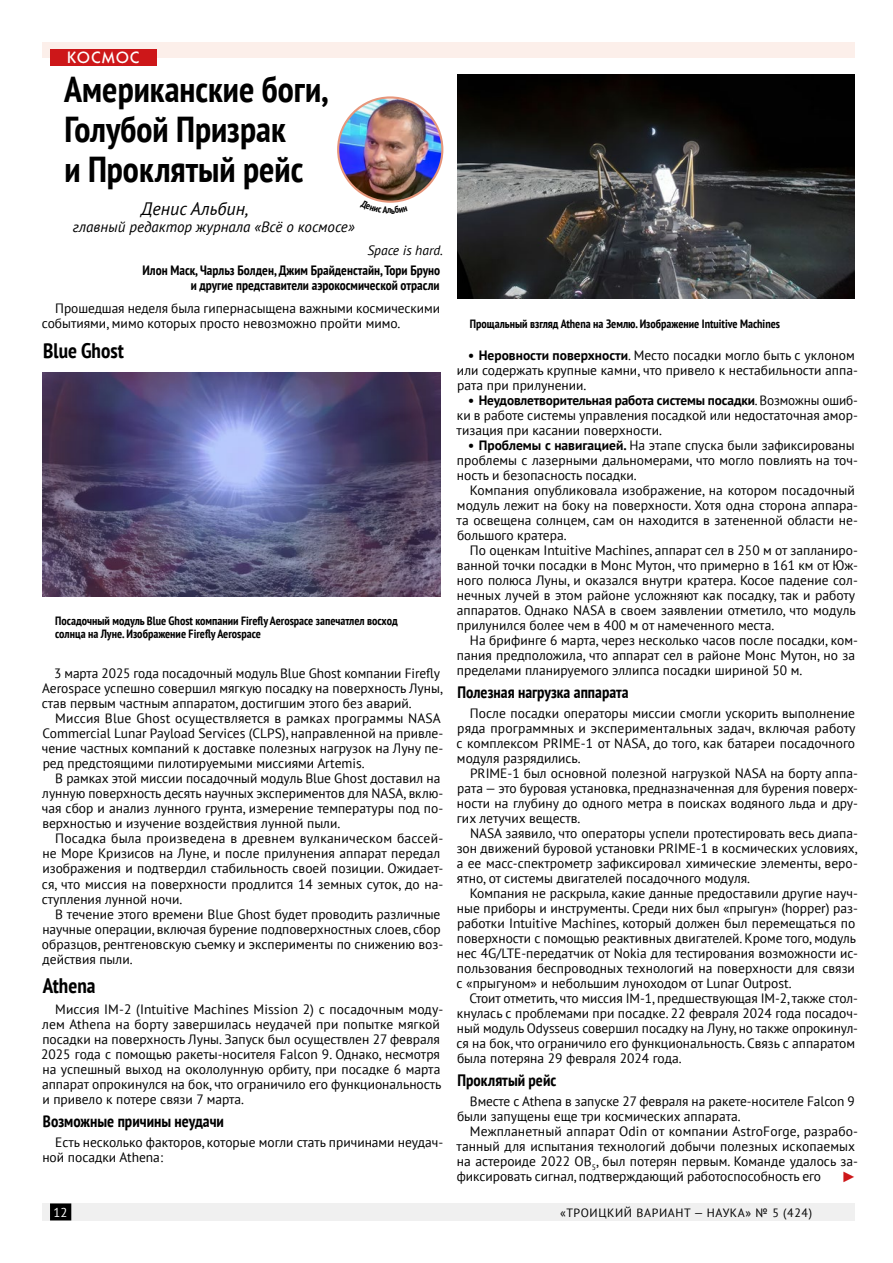
<style>
.page{position:relative;width:893px;height:1263px;background:#fff}
.page>*{position:absolute;margin:0;border:0;box-sizing:border-box;transform-origin:0 0}
.Заголовок{font:700 condensed 36px/40px "PT Sans";color:#000}
.Подзаголовок{font:700 condensed 21px "PT Sans";color:#000}
.Подпись_над_тексто{font:italic 18px "PT Sans";color:#000}
.Подзаголовок_2{font:700 condensed 16.5px "PT Sans";color:#000}
.Рубрика_сверху{font:500 16.5px "Kabel C";letter-spacing:.09em;color:#fff}
.Подпись_над_тексто-2{font:italic 15px "PT Sans";color:#000}
.t1{font:15px "Arial";color:#cd1719}
.t2{font:13.5px/15px "PT Sans";color:#000}
.Эпиграф2{font:700 condensed 13.5px/15px "PT Sans";color:#000;text-align:right}
.Эпиграф{font:italic 13.5px "PT Sans";color:#000}
.t3{font:12.75px "PT Sans";color:#fff}
.Подпись_к_рисунку{font:700 condensed 12px/13.4px "PT Sans";color:#000}
.t4{font:12px "PT Sans";letter-spacing:.05em;color:#000}
.s1{font-weight:700}
</style>
<div class="page">
<div style="left:43px;top:1203px;width:812px;height:17px;background:#f0f0f0"></div>
<div style="left:51px;top:1204px;width:20px;height:16px;background:#000"></div>
<div style="left:50px;top:1203px;width:21px;height:17px;border:2px solid #000"></div>
<div style="left:43px;top:43px;width:812px;height:15px;background:#fcefea"></div>
<img style="left:338px;top:97px;width:104px;height:105px;border-radius:52px">
<img style="left:43px;top:373px;width:397px;height:223px">
<img style="left:457px;top:75px;width:398px;height:223px">
<div style="left:50px;top:49px;width:106px;height:17px;background:#cd1719"></div>
<svg style="left:371px;top:199px;width:37px;height:4px"></svg>
<p class="Рубрика_сверху" style="left:67px;top:48px;width:74px">КОСМОС</p>
<p class="Заголовок" style="left:64px;top:69px;width:266px">Американские боги,<br>Голубой Призрак<br>и Проклятый рейс</p>
<p class="Подпись_над_тексто" style="left:141px;top:198px;width:109px">Денис Альбин,</p>
<p class="Подпись_над_тексто-2" style="left:73px;top:217px;width:283px">главный редактор журнала «Всё о космосе»</p>
<p class="Эпиграф" style="left:367px;top:242px;width:77px">Space is hard.</p>
<p class="Эпиграф2" style="left:143px;top:262px;width:299px">Илон Маск, Чарльз Болден, Джим Брайденстайн, Тори Бруно и другие представители аэрокосмической отрасли</p>
<p class="t2" style="left:42px;top:301px;width:400px;text-indent:13px">Прошедшая неделя была гипернасыщена важными космическими событиями, мимо которых просто невозможно пройти мимо.</p>
<p class="Подзаголовок" style="left:43px;top:337px;width:82px">Blue Ghost</p>
<p class="Подпись_к_рисунку" style="left:55px;top:613px;width:344px">Посадочный модуль Blue Ghost компании Firefly Aerospace запечатлел восход солнца на Луне. Изображение Firefly Aerospace</p>
<p class="t2" style="left:42px;top:666px;width:403px;text-indent:12px">3 марта 2025 года посадочный модуль Blue Ghost компании Firefly<br>Aerospace успешно совершил мягкую посадку на поверхность Луны, став первым частным аппаратом, достигшим этого без аварий.</p>
<p class="t2" style="left:42px;top:711px;width:403px;text-indent:14px">Миссия Blue Ghost осуществляется в рамках программы NASA Commercial Lunar Payload Services (CLPS), направленной на привле&shy;чение частных компаний к доставке полезных нагрузок на Луну пе&shy;ред предстоящими пилотируемыми миссиями Artemis.</p>
<p class="t2" style="left:42px;top:771px;width:403px;text-indent:14px">В рамках этой миссии посадочный модуль Blue Ghost доставил на лунную поверхность десять научных экспериментов для NASA, вклю&shy;чая сбор и анализ лунного грунта, измерение температуры под по&shy;верхностью и изучение воздействия лунной пыли.</p>
<p class="t2" style="left:42px;top:831px;width:403px;text-indent:13px">Посадка была произведена в древнем вулканическом бассей&shy;не Море Кризисов на Луне, и после прилунения аппарат передал изображения и подтвердил стабильность своей позиции. Ожидает&shy;ся, что миссия на поверхности продлится 14 земных суток, до на&shy;ступления лунной ночи.</p>
<p class="t2" style="left:42px;top:906px;width:403px;text-indent:13px">В течение этого времени Blue Ghost будет проводить различные научные операции, включая бурение подповерхностных слоев, сбор образцов, рентгеновскую съемку и эксперименты по снижению воз&shy;действия пыли.</p>
<p class="Подзаголовок" style="left:43px;top:972px;width:54px">Athena</p>
<p class="t2" style="left:41px;top:1001px;width:404px;text-indent:14px">Миссия IM‑2 (Intuitive Machines Mission 2) с посадочным моду&shy;лем Athena на борту завершилась неудачей при попытке мягкой посадки на поверхность Луны. Запуск был осуществлен 27 февраля 2025 года с помощью ракеты-носителя Falcon 9. Однако, несмотря на успешный выход на окололунную орбиту, при посадке 6 марта аппарат опрокинулся на бок, что ограничило его функциональность и привело к потере связи 7 марта.</p>
<p class="Подзаголовок_2" style="left:43px;top:1111px;width:183px">Возможные причины неудачи</p>
<p class="t2" style="left:42px;top:1134px;width:402px;text-indent:13px">Есть несколько факторов, которые могли стать причинами неудач&shy;ной посадки Athena:</p>
<p class="Подпись_к_рисунку" style="left:470px;top:317px;width:312px">Прощальный взгляд Athena на Землю. Изображение Intuitive Machines</p>
<p class="t2" style="left:457px;top:347px;width:402px;text-indent:11px"><span class="s1">• Неровности поверхности</span>. Место посадки могло быть с уклоном или содержать крупные камни, что привело к нестабильности аппа&shy;рата при прилунении.</p>
<p class="t2" style="left:457px;top:392px;width:403px;text-align:justify;text-indent:12px"><span class="s1">• Неудовлетворительная работа системы посадки</span>. Возможны ошиб&shy;ки в работе системы управления посадкой или недостаточная амор&shy;тизация при касании поверхности.</p>
<p class="t2" style="left:457px;top:437px;width:402px;text-indent:11px"><span class="s1">• Проблемы с навигацией.</span> На этапе спуска были зафиксированы проблемы с лазерными дальномерами, что могло повлиять на точ&shy;ность и безопасность посадки.</p>
<p class="t2" style="left:457px;top:482px;width:403px;text-indent:13px">Компания опубликовала изображение, на котором посадочный модуль лежит на боку на поверхности. Хотя одна сторона аппара&shy;та освещена солнцем, сам он находится в затененной области не&shy;большого кратера.</p>
<p class="t2" style="left:457px;top:542px;width:403px;text-indent:13px">По оценкам Intuitive Machines, аппарат сел в 250 м от запланиро&shy;ванной точки посадки в Монс Мутон, что примерно в 161 км от Юж&shy;ного полюса Луны, и оказался внутри кратера. Косое падение сол&shy;нечных лучей в этом районе усложняют как посадку, так и работу аппаратов. Однако NASA в своем заявлении отметило, что модуль прилунился более чем в 400 м от намеченного места.</p>
<p class="t2" style="left:457px;top:632px;width:402px;text-indent:13px">На брифинге 6 марта, через несколько часов после посадки, ком&shy;пания предположила, что аппарат сел в районе Монс Мутон, но за пределами планируемого эллипса посадки шириной 50 м.</p>
<p class="Подзаголовок_2" style="left:457px;top:682px;width:173px">Полезная нагрузка аппарата</p>
<p class="t2" style="left:456px;top:705px;width:401px;text-align:justify;text-indent:13px">После посадки операторы миссии смогли ускорить выполнение ряда программных и экспериментальных задач, включая работу с комплексом PRIME‑1 от NASA, до того, как батареи посадочного модуля разрядились.</p>
<p class="t2" style="left:457px;top:765px;width:402px;text-align:justify;text-indent:13px">PRIME‑1 был основной полезной нагрузкой NASA на борту аппа&shy;рата — это буровая установка, предназначенная для бурения поверх&shy;ности на глубину до одного метра в поисках водяного льда и дру&shy;гих летучих веществ.</p>
<p class="t2" style="left:457px;top:825px;width:403px;text-align:justify;text-indent:13px">NASA заявило, что операторы успели протестировать весь диапа&shy;зон движений буровой установки PRIME‑1 в космических условиях, а ее масс-спектрометр зафиксировал химические элементы, веро&shy;ятно, от системы двигателей посадочного модуля.</p>
<p class="t2" style="left:456px;top:885px;width:403px;text-indent:13px">Компания не раскрыла, какие данные предоставили другие науч&shy;ные приборы и инструменты. Среди них был «прыгун» (hopper) раз&shy;работки Intuitive Machines, который должен был перемещаться по поверхности с помощью реактивных двигателей. Кроме того, модуль нес 4G/LTE‑передатчик от Nokia для тестирования возможности ис&shy;пользования беспроводных технологий на поверхности для связи с «прыгуном» и небольшим луноходом от Lunar Outpost.</p>
<p class="t2" style="left:456px;top:990px;width:403px;text-indent:13px">Стоит отметить, что миссия IM‑1, предшествующая IM‑2, также стол&shy;кнулась с проблемами при посадке. 22 февраля 2024 года посадоч&shy;ный модуль Odysseus совершил посадку на Луну, но также опрокинул&shy;ся на бок, что ограничило его функциональность. Связь с аппаратом была потеряна 29 февраля 2024 года.</p>
<p class="Подзаголовок_2" style="left:457px;top:1070px;width:100px">Проклятый рейс</p>
<p class="t2" style="left:457px;top:1093px;width:399px;text-indent:13px">Вместе с Athena в запуске 27 февраля на ракете-носителе Falcon 9 были запущены еще три космических аппарата.</p>
<p class="t2" style="left:457px;top:1123px;width:403px;text-indent:13px">Межпланетный аппарат Odin от компании AstroForge, разрабо&shy;танный для испытания технологий добычи полезных ископаемых на астероиде 2022 OB<sub>5</sub>, был потерян первым. Команде удалось за&shy;фиксировать сигнал, подтверждающий работоспособность его</p>
<p class="t1" style="left:841px;top:1167px;width:16px">►</p>
<p class="t3" style="left:54px;top:1204px;width:15px">12</p>
<p class="t4" style="left:560px;top:1205px;width:253px">«ТРОИЦКИЙ ВАРИАНТ — НАУКА» № 5 (424)</p>
</div>
